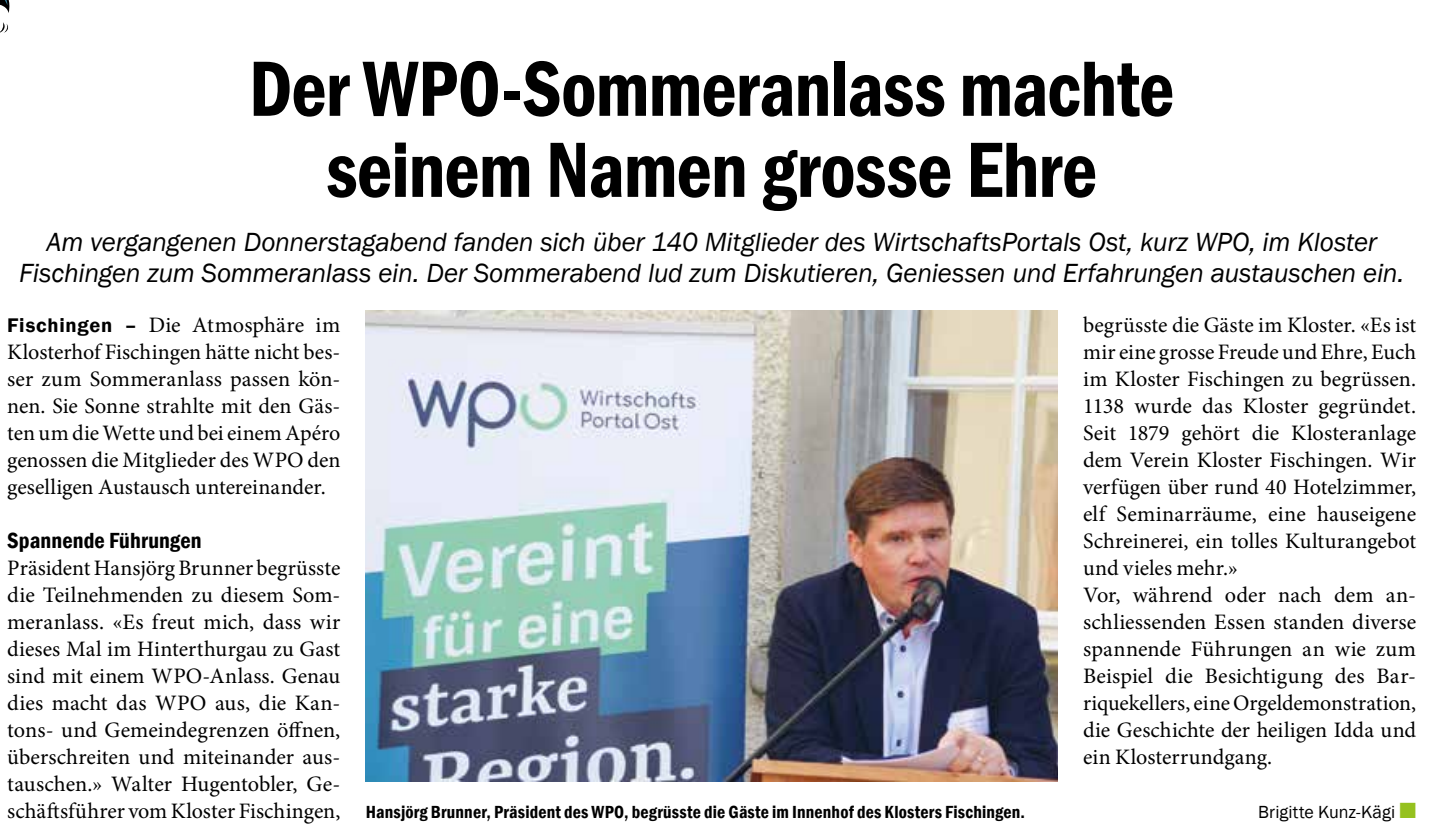
<style>
.page{position:relative;width:1453px;height:838px;background:#fff}
.page>*{position:absolute;margin:0;border:0;box-sizing:border-box;transform-origin:0 0}
.t1{font:600 condensed 81px/81px "Franklin Gothic";letter-spacing:-.01em;color:#000;text-align:center;scale:.95 1}
.t2{font:italic 27px/31.5px "Franklin Gothic";letter-spacing:-.01em;color:#000;text-align:center}
.t3{font:600 condensed 22.5px "Franklin Gothic";letter-spacing:.005em;color:#000}
.t4{font:22.05px/27px "Minion Pro";color:#000;text-align:justify}
.t5{font:600 condensed 18px "Franklin Gothic";letter-spacing:.01em;color:#000}
.t6{font:18px "Franklin Gothic";letter-spacing:.005em;color:#000}
.s1{font-family:"Franklin Gothic";font-weight:600;font-size:20.25px}
.s2{color:#95c11f}
</style>
<div class="page">
<svg style="left:0;top:0;width:10px;height:33px"></svg>
<img style="left:366px;top:311px;width:691px;height:470px">
<h1 class="t1" style="left:249px;top:47px;width:975px">Der WPO-Sommeranlass machte seinem Namen grosse Ehre</h1>
<p class="t2" style="left:19px;top:226px;width:1386px">Am vergangenen Donnerstagabend fanden sich über 140 Mitglieder des WirtschaftsPortals Ost, kurz WPO, im Kloster<br>Fischingen zum Sommeranlass ein. Der Sommerabend lud zum Diskutieren, Geniessen und Erfahrungen austauschen ein.</p>
<p class="t4" style="left:7px;top:311px;width:334px"><span class="s1">Fischingen –</span> Die Atmosphäre im Klosterhof Fischingen hätte nicht bes&shy;ser zum Sommeranlass passen kön&shy;nen. Sie Sonne strahlte mit den Gäs&shy;ten um die Wette und bei einem Apéro genossen die Mitglieder des WPO den geselligen Austausch untereinander.</p>
<p class="t3" style="left:7px;top:525px;width:196px">Spannende Führungen</p>
<p class="t4" style="left:7px;top:554px;width:334px">Präsident Hansjörg Brunner begrüsste die Teilnehmenden zu diesem Som&shy;meranlass. «Es freut mich, dass wir dieses Mal im Hinterthurgau zu Gast sind mit einem WPO-Anlass. Genau dies macht das WPO aus, die Kan&shy;tons- und Gemeindegrenzen öffnen, überschreiten und miteinander aus&shy;tauschen.» Walter Hugentobler, Ge&shy;schäftsführer vom Kloster Fischingen,</p>
<p class="t4" style="left:1083px;top:311px;width:334px;text-align:left">begrüsste die Gäste im Kloster. «Es ist mir eine grosse Freude und Ehre, Euch im Kloster Fischingen zu begrüssen.<br>1138 wurde das Kloster gegründet.<br>Seit 1879 gehört die Klosteranlage dem Verein Kloster Fischingen. Wir verfügen über rund 40 Hotelzimmer, elf Seminarräume, eine hauseigene Schreinerei, ein tolles Kulturangebot und vieles mehr.»<br>Vor, während oder nach dem an&shy;schliessenden Essen standen diverse spannende Führungen an wie zum Beispiel die Besichtigung des Bar&shy;riquekellers, eine Orgeldemonstration, die Geschichte der heiligen Idda und ein Klosterrundgang.</p>
<p class="t5" style="left:366px;top:800px;width:660px">Hansjörg Brunner, Präsident des WPO, begrüsste die Gäste im Innenhof des Klosters Fischingen.</p>
<p class="t6" style="left:1258px;top:801px;width:159px">Brigitte Kunz-Kägi <span class="s2">■</span></p>
</div>
